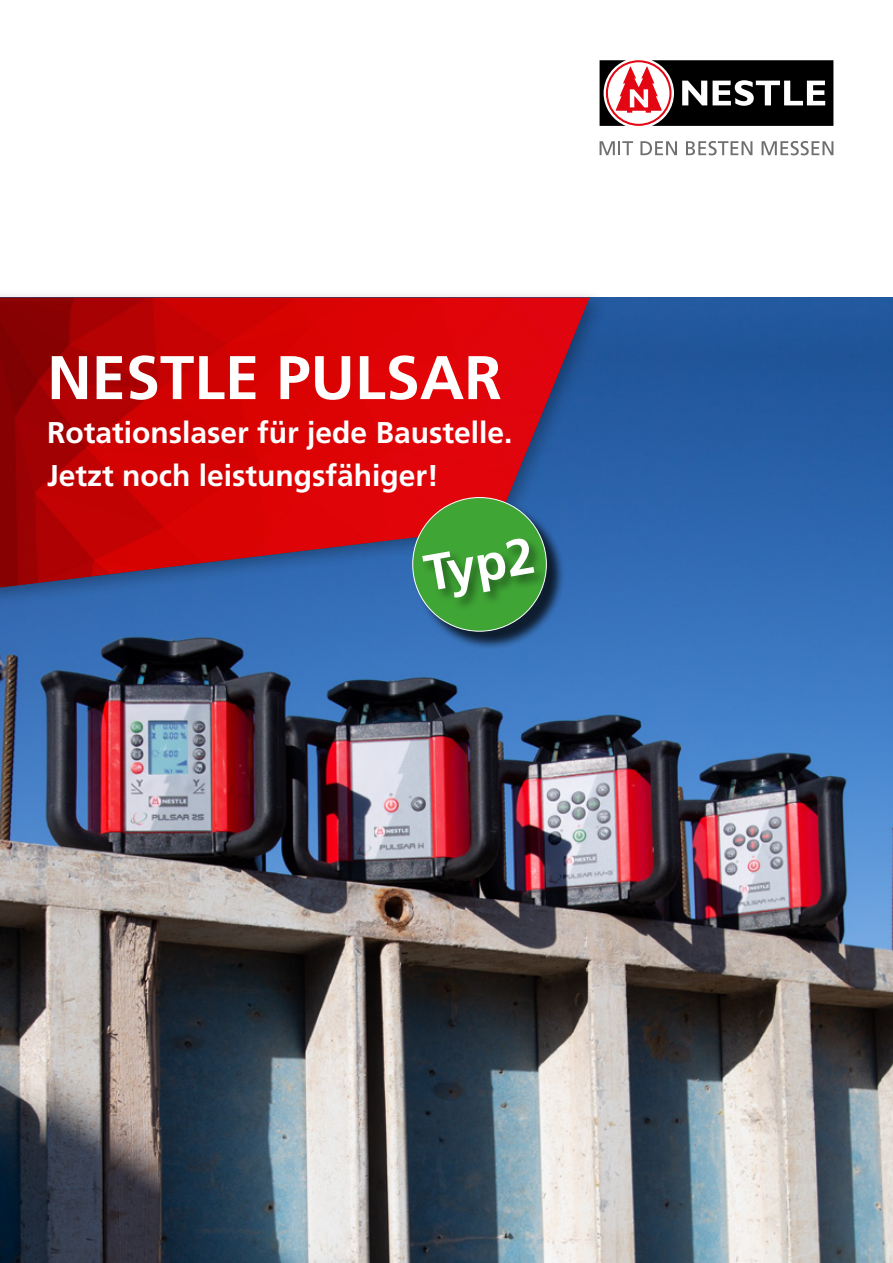
<style>
.page{position:relative;width:893px;height:1263px;background:#fff}
.page>*{position:absolute;margin:0;border:0;box-sizing:border-box;transform-origin:0 0}
.t1{font:700 61.5px "Frutiger LT Com";color:#fff}
.t2{font:700 51px "Frutiger LT Com";color:#fff}
.t3{font:700 30px/43.5px "Frutiger LT Com";color:#fff}
</style>
<div class="page">
<img style="left:0;top:357px;width:893px;height:906px">
<div style="left:607px;top:298px;width:286px;height:59px;background:#21579d"></div>
<div style="left:0;top:288px;width:607px;height:319px;background:#000;opacity:.3"></div>
<img style="left:0;top:298px;width:590px;height:289px">
<svg style="left:600px;top:141px;width:33px;height:14px"></svg>
<svg style="left:640px;top:141px;width:37px;height:14px"></svg>
<svg style="left:686px;top:141px;width:66px;height:14px"></svg>
<svg style="left:762px;top:141px;width:71px;height:14px"></svg>
<svg style="left:600px;top:60px;width:233px;height:66px"></svg>
<div style="left:415px;top:499px;width:150px;height:151px;background:#000;opacity:.75"></div>
<div style="left:413px;top:497px;width:133px;height:134px;background:#3fa535;border-radius:50%"></div>
<div style="left:421px;top:537px;width:127px;height:74px;background:#000;opacity:.41"></div>
<h1 class="t1" style="left:47px;top:342px;width:456px">NESTLE PULSAR</h1>
<p class="t3" style="left:47px;top:411px;width:467px">Rotationslaser für jede Baustelle.<br>Jetzt noch leistungsfähiger!</p>
<h2 class="t2" style="left:420px;top:544px;width:112px;rotate:-10deg">Typ2</h2>
</div>
